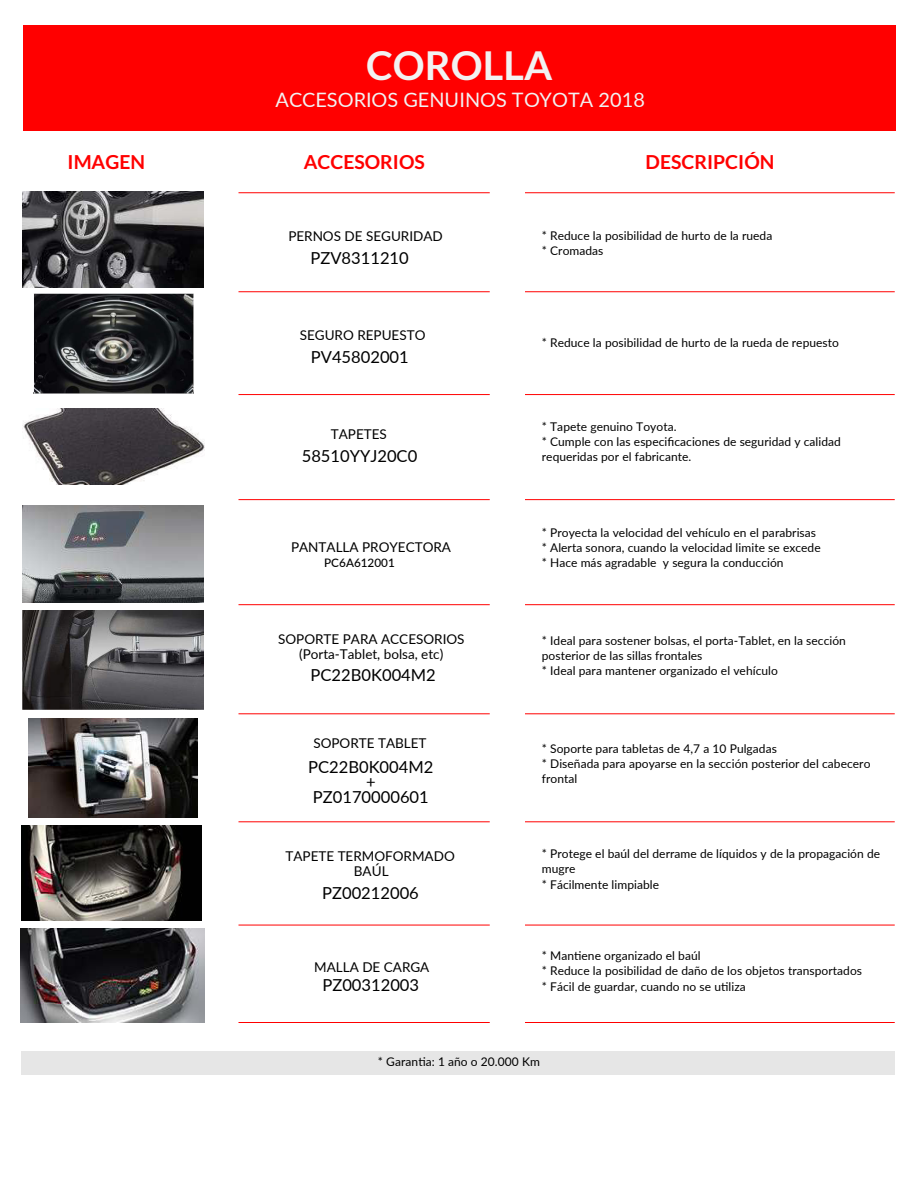
<style>
.page{position:relative;width:918px;height:1188px;background:#fff}
.page>*{position:absolute;margin:0;border:0;box-sizing:border-box;transform-origin:0 0}
.t1{font:700 39.9px "Lato";color:#f2f2f2}
.t2{font:19.95px "Lato";color:#f2f2f2}
.t3{font:700 19.35px "Lato";color:#f00}
.t4{font:16.5px/15.1px "Lato";color:#000;text-align:center}
.t5{font:13.5px/15.1px "Lato";color:#000;text-align:center}
.t6{font:12px/15.1px "Lato";letter-spacing:.005em;color:#000}
.t7{font:500 11.7px "Lato";color:#000}
</style>
<div class="page">
<div style="left:23px;top:25px;width:872px;height:106px;background:#f00"></div>
<hr style="left:238px;top:192px;width:252px;height:1px;background:#f00">
<hr style="left:525px;top:192px;width:370px;height:1px;background:#f00">
<hr style="left:238px;top:291px;width:252px;height:1px;background:#f00">
<hr style="left:525px;top:291px;width:370px;height:1px;background:#f00">
<hr style="left:238px;top:394px;width:252px;height:1px;background:#f00">
<hr style="left:525px;top:394px;width:370px;height:1px;background:#f00">
<hr style="left:238px;top:499px;width:252px;height:1px;background:#f00">
<hr style="left:525px;top:499px;width:370px;height:1px;background:#f00">
<hr style="left:238px;top:604px;width:252px;height:1px;background:#f00">
<hr style="left:525px;top:604px;width:370px;height:1px;background:#f00">
<hr style="left:238px;top:713px;width:252px;height:1px;background:#f00">
<hr style="left:525px;top:713px;width:370px;height:1px;background:#f00">
<hr style="left:238px;top:821px;width:252px;height:1px;background:#f00">
<hr style="left:525px;top:821px;width:370px;height:1px;background:#f00">
<hr style="left:238px;top:925px;width:252px;height:1px;background:#f00">
<hr style="left:525px;top:925px;width:370px;height:1px;background:#f00">
<hr style="left:238px;top:1022px;width:252px;height:1px;background:#f00">
<hr style="left:525px;top:1022px;width:370px;height:1px;background:#f00">
<div style="left:22px;top:1051px;width:873px;height:24px;background:#e6e6e6"></div>
<img style="left:22px;top:191px;width:181px;height:97px">
<img style="left:34px;top:293px;width:159px;height:100px">
<img style="left:22px;top:408px;width:183px;height:77px">
<img style="left:20px;top:928px;width:184px;height:94px">
<img style="left:22px;top:506px;width:181px;height:96px">
<img style="left:29px;top:718px;width:168px;height:100px">
<img style="left:21px;top:826px;width:180px;height:95px">
<img style="left:22px;top:610px;width:181px;height:100px">
<h1 class="t1" style="left:366px;top:43px;width:188px">COROLLA</h1>
<h2 class="t2" style="left:276px;top:85px;width:371px">ACCESORIOS GENUINOS TOYOTA 2018</h2>
<h3 class="t3" style="left:68px;top:151px;width:79px">IMAGEN</h3>
<h3 class="t3" style="left:304px;top:151px;width:123px">ACCESORIOS</h3>
<h3 class="t3" style="left:646px;top:151px;width:130px">DESCRIPCIÓN</h3>
<p class="t5" style="left:288px;top:228px;width:156px">PERNOS DE SEGURIDAD</p>
<h3 class="t4" style="left:311px;top:249px;width:100px">PZV8311210</h3>
<p class="t5" style="left:300px;top:327px;width:127px">SEGURO REPUESTO</p>
<h3 class="t4" style="left:311px;top:349px;width:99px">PV45802001</h3>
<p class="t5" style="left:331px;top:426px;width:58px">TAPETES</p>
<h3 class="t4" style="left:302px;top:448px;width:117px">58510YYJ20C0</h3>
<p class="t5" style="left:291px;top:539px;width:162px">PANTALLA PROYECTORA</p>
<p class="t7" style="left:324px;top:555px;width:72px">PC6A612001</p>
<p class="t5" style="left:278px;top:631px;width:188px">SOPORTE PARA ACCESORIOS (Porta-Tablet, bolsa, etc)</p>
<h3 class="t4" style="left:311px;top:666px;width:127px">PC22B0K004M2</h3>
<p class="t5" style="left:313px;top:735px;width:115px">SOPORTE TABLET</p>
<h3 class="t4" style="left:308px;top:758px;width:127px">PC22B0K004M2 +<br>PZ0170000601</h3>
<p class="t5" style="left:285px;top:848px;width:171px">TAPETE TERMOFORMADO<br>BAÚL</p>
<h3 class="t4" style="left:322px;top:885px;width:98px">PZ00212006</h3>
<p class="t5" style="left:314px;top:959px;width:117px">MALLA DE CARGA</p>
<h3 class="t4" style="left:322px;top:977px;width:98px">PZ00312003</h3>
<p class="t6" style="left:542px;top:228px;width:232px">* Reduce la posibilidad de hurto de la rueda * Cromadas</p>
<p class="t6" style="left:542px;top:334px;width:299px">* Reduce la posibilidad de hurto de la rueda de repuesto</p>
<p class="t6" style="left:542px;top:418px;width:301px">* Tapete genuino Toyota.<br>* Cumple con las especificaciones de seguridad y calidad requeridas por el fabricante.</p>
<p class="t6" style="left:542px;top:525px;width:280px">* Proyecta la velocidad del vehículo en el parabrisas * Alerta sonora, cuando la velocidad limite se excede * Hace más agradable y segura la conducción</p>
<p class="t6" style="left:542px;top:632px;width:306px">* Ideal para sostener bolsas, el porta-Tablet, en la sección posterior de las sillas frontales<br>* Ideal para mantener organizado el vehículo</p>
<p class="t6" style="left:542px;top:740px;width:330px">* Soporte para tabletas de 4,7 a 10 Pulgadas<br>* Diseñada para apoyarse en la sección posterior del cabecero frontal</p>
<p class="t6" style="left:542px;top:846px;width:340px">* Protege el baúl del derrame de líquidos y de la propagación de mugre<br>* Fácilmente limpiable</p>
<p class="t6" style="left:542px;top:948px;width:322px">* Mantiene organizado el baúl<br>* Reduce la posibilidad de daño de los objetos transportados * Fácil de guardar, cuando no se utiliza</p>
<p class="t6" style="left:378px;top:1054px;width:163px">* Garantia: 1 año o 20.000 Km</p>
</div>
